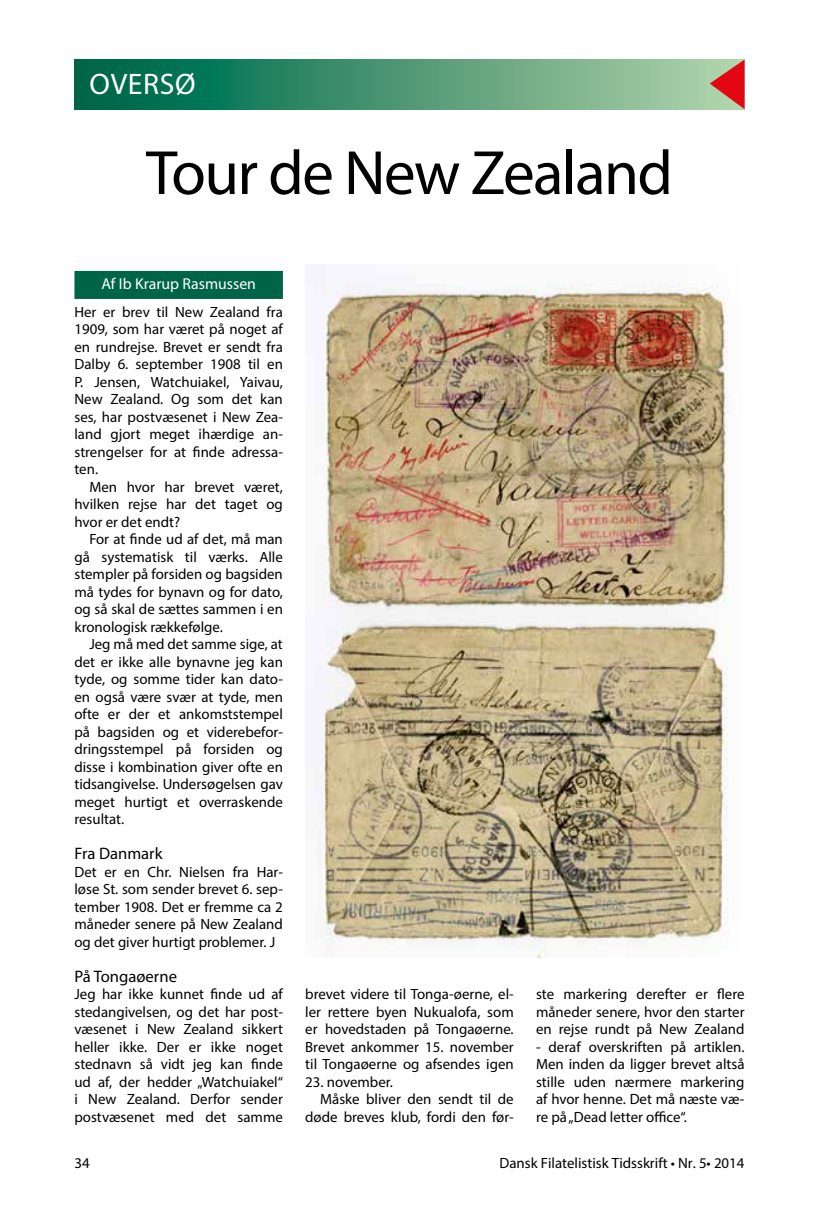
<style>
.page{position:relative;width:819px;height:1216px;background:#fff}
.page>*{position:absolute;margin:0;border:0;box-sizing:border-box;transform-origin:0 0}
.t1{font:63px "Myriad Pro";letter-spacing:-.025em;color:#000}
.t2{font:29.75px "Myriad Pro";letter-spacing:.02em;color:#fff}
.t3{font:16.62px "Myriad Pro";color:#000}
.t4{font:15.75px "Myriad Pro";color:#fff}
.t5{font:14.88px/17.5px "Myriad Pro";color:#000;text-align:justify}
</style>
<div class="page">
<svg style="left:74px;top:60px;width:635px;height:49px;background:#499773"></svg>
<svg style="left:709px;top:60px;width:35px;height:49px;background:#c76e60"></svg>
<div style="left:74px;top:271px;width:209px;height:28px;background:#006446"></div>
<img style="left:305px;top:264px;width:423px;height:693px">
<h2 class="t2" style="left:90px;top:65px;width:107px">OVERSØ</h2>
<h1 class="t1" style="left:146px;top:134px;width:528px">Tour de New Zealand</h1>
<p class="t4" style="left:101px;top:273px;width:156px">Af Ib Krarup Rasmussen</p>
<p class="t5" style="left:74px;top:302px;width:210px">Her er brev til New Zealand fra 1909, som har været på noget af en rundrejse. Brevet er sendt fra Dalby 6. september 1908 til en P. Jensen, Watchuiakel, Yaivau, New Zealand. Og som det kan ses, har postvæsenet i New Zea&shy;land gjort meget ihærdige an&shy;strengelser for at finde adressa&shy;ten.</p>
<p class="t5" style="left:74px;top:477px;width:210px;text-indent:15px">Men hvor har brevet været, hvilken rejse har det taget og hvor er det endt?</p>
<p class="t5" style="left:74px;top:530px;width:210px;text-indent:15px">For at finde ud af det, må man gå systematisk til værks. Alle stempler på forsiden og bagsiden må tydes for bynavn og for dato, og så skal de sættes sammen i en kronologisk rækkefølge.</p>
<p class="t5" style="left:74px;top:635px;width:210px;text-indent:15px">Jeg må med det samme sige, at det er ikke alle bynavne jeg kan tyde, og somme tider kan dato&shy;en også være svær at tyde, men ofte er der et ankomststempel på bagsiden og et viderebefor&shy;dringsstempel på forsiden og disse i kombination giver ofte en tidsangivelse. Undersøgelsen gav meget hurtigt et overraskende resultat.</p>
<p class="t3" style="left:74px;top:843px;width:90px">Fra Danmark</p>
<p class="t5" style="left:74px;top:862px;width:210px">Det er en Chr. Nielsen fra Har&shy;løse St. som sender brevet 6. sep&shy;tember 1908. Det er fremme ca 2 måneder senere på New Zealand og det giver hurtigt problemer. J</p>
<p class="t3" style="left:74px;top:966px;width:104px">På Tongaøerne</p>
<p class="t5" style="left:74px;top:985px;width:210px">Jeg har ikke kunnet finde ud af stedangivelsen, og det har post&shy;væsenet i New Zealand sikkert heller ikke. Der er ikke noget stednavn så vidt jeg kan finde ud af, der hedder „Watchuiakel“ i New Zealand. Derfor sender postvæsenet med det samme</p>
<p class="t5" style="left:305px;top:985px;width:210px">brevet videre til Tonga-øerne, el&shy;ler rettere byen Nukualofa, som er hovedstaden på Tongaøerne.<br>Brevet ankommer 15. november til Tongaøerne og afsendes igen</p>
<p class="t5" style="left:305px;top:1072px;width:89px">23. november.</p>
<p class="t5" style="left:320px;top:1090px;width:195px">Måske bliver den sendt til de</p>
<p class="t5" style="left:305px;top:1107px;width:210px">døde breves klub, fordi den før-</p>
<p class="t5" style="left:536px;top:985px;width:210px">ste markering derefter er flere måneder senere, hvor den starter en rejse rundt på New Zealand</p>
<p class="t5" style="left:536px;top:1037px;width:210px">- deraf overskriften på artiklen.<br>Men inden da ligger brevet altså stille uden nærmere markering af hvor henne. Det må næste væ&shy;re på „Dead letter office“.</p>
<p class="t5" style="left:74px;top:1153px;width:17px">34</p>
<p class="t5" style="left:499px;top:1153px;width:246px">Dansk Filatelistisk Tidsskrift • Nr. 5• 2014</p>
</div>
